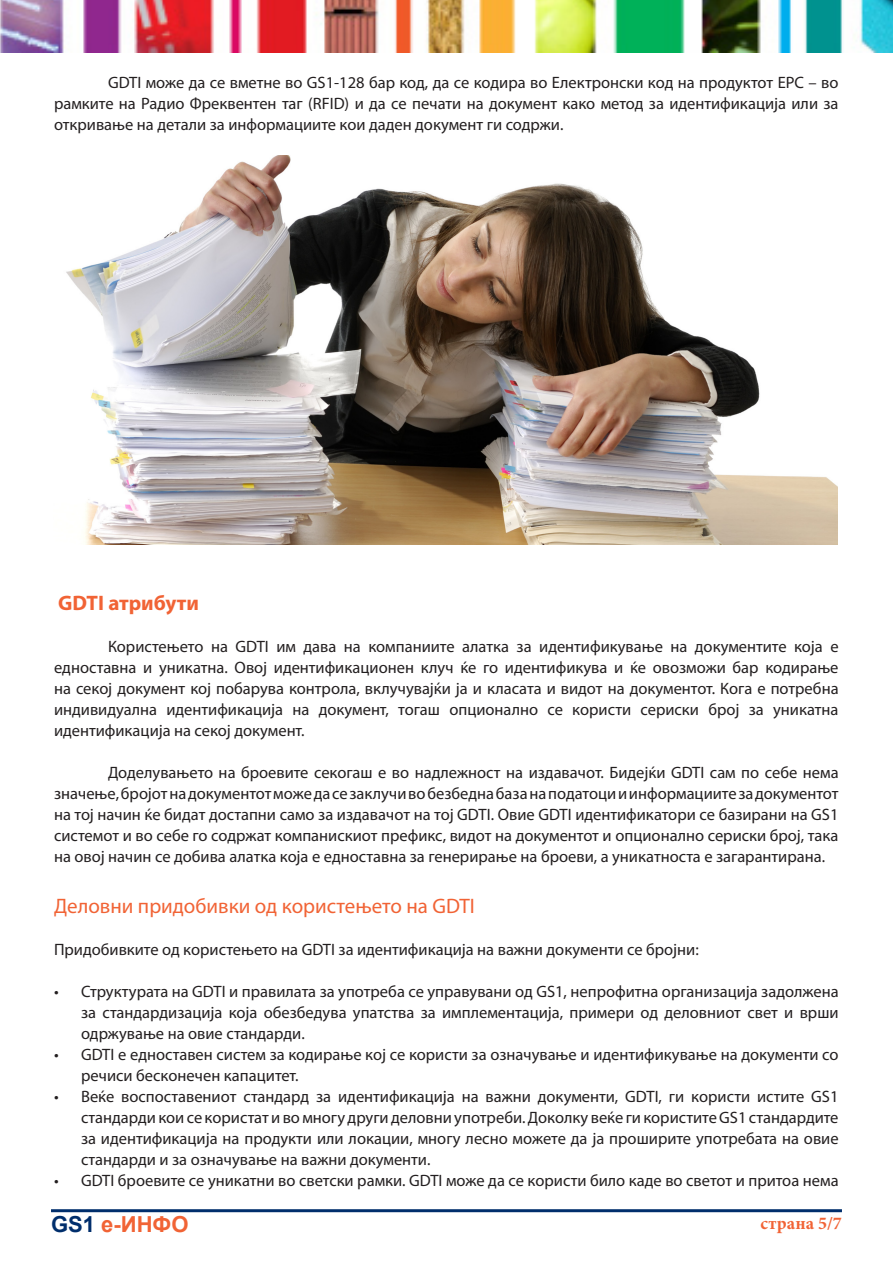
<style>
.page{position:relative;width:893px;height:1263px;background:#fff}
.page>*{position:absolute;margin:0;border:0;box-sizing:border-box;transform-origin:0 0}
.t1{font:700 22.05px "Arial";color:#f16335}
.t2{font:21px "Myriad Pro";color:#f16335}
.t3{font:700 21px "Myriad Pro";color:#f16335}
.t4{font:700 18px "Minion Pro";letter-spacing:.015em;color:#f16335}
.t5{font:16.5px/21px "Myriad Pro";color:#231f20;text-align:justify}
.s1{color:#002e6c}
</style>
<div class="page">
<hr style="left:51px;top:1209px;width:791px;height:3px;background:#002e6c">
<img style="left:0;top:0;width:893px;height:53px">
<img style="left:66px;top:155px;width:771px;height:389px">
<p class="t5" style="left:54px;top:71px;width:786px;text-indent:54px">GDTI може да се вметне во GS1-128 бар код, да се кодира во Електронски код на продуктот EPC – во рамките на Радио Фреквентен таг (RFID) и да се печати на документ како метод за идентификација или за откривање на детали за информациите кои даден документ ги содржи.</p>
<p class="t3" style="left:58px;top:589px;width:142px">GDTI атрибути</p>
<p class="t5" style="left:54px;top:635px;width:786px;text-indent:54px">Користењето на GDTI им дава на компаниите алатка за идентификување на документите која е едноставна и уникатна. Овој идентификационен клуч ќе го идентификува и ќе овозможи бар кодирање на секој документ кој побарува контрола, вклучувајќи ја и класата и видот на документот. Кога е потребна индивидуална идентификација на документ, тогаш опционално се користи сериски број за уникатна идентификација на секој документ.</p>
<p class="t5" style="left:54px;top:761px;width:786px;text-indent:54px">Доделувањето на броевите секогаш е во надлежност на издавачот. Бидејќи GDTI сам по себе нема значење, бројот на документот може да се заклучи во безбедна база на податоци и информациите за документот на тој начин ќе бидат достапни само за издавачот на тој GDTI. Овие GDTI идентификатори се базирани на GS1 системот и во себе го содржат компанискиот префикс, видот на документот и опционално сериски број, така на овој начин се добива алатка која е едноставна за генерирање на броеви, а уникатноста е загарантирана.</p>
<p class="t2" style="left:54px;top:893px;width:422px">Деловни придобивки од користењето на GDTI</p>
<p class="t5" style="left:54px;top:938px;width:646px">Придобивките од користењето на GDTI за идентификација на важни документи се бројни:</p>
<p class="t5" style="left:81px;top:980px;width:759px;text-indent:-27px">• Структурата на GDTI и правилата за употреба се управувани од GS1, непрофитна организација задолжена за стандардизација која обезбедува упатства за имплементација, примери од деловниот свет и врши одржување на овие стандарди.</p>
<p class="t5" style="left:81px;top:1043px;width:759px;text-indent:-27px">• GDTI е едноставен систем за кодирање кој се користи за означување и идентификување на документи со речиси бесконечен капацитет.</p>
<p class="t5" style="left:81px;top:1085px;width:759px;text-indent:-27px">• Веќе воспоставениот стандард за идентификација на важни документи, GDTI, ги користи истите GS1 стандарди кои се користат и во многу други деловни употреби. Доколку веќе ги користите GS1 стандардите за идентификација на продукти или локации, многу лесно можете да ја проширите употребата на овие стандарди и за означување на важни документи.</p>
<p class="t5" style="left:54px;top:1169px;width:786px">• GDTI броевите се уникатни во светски рамки. GDTI може да се користи било каде во светот и притоа нема</p>
<h1 class="t1" style="left:51px;top:1209px;width:139px"><span class="s1">GS1</span> е-ИНФО</h1>
<p class="t4" style="left:760px;top:1211px;width:83px">страна 5/7</p>
</div>
